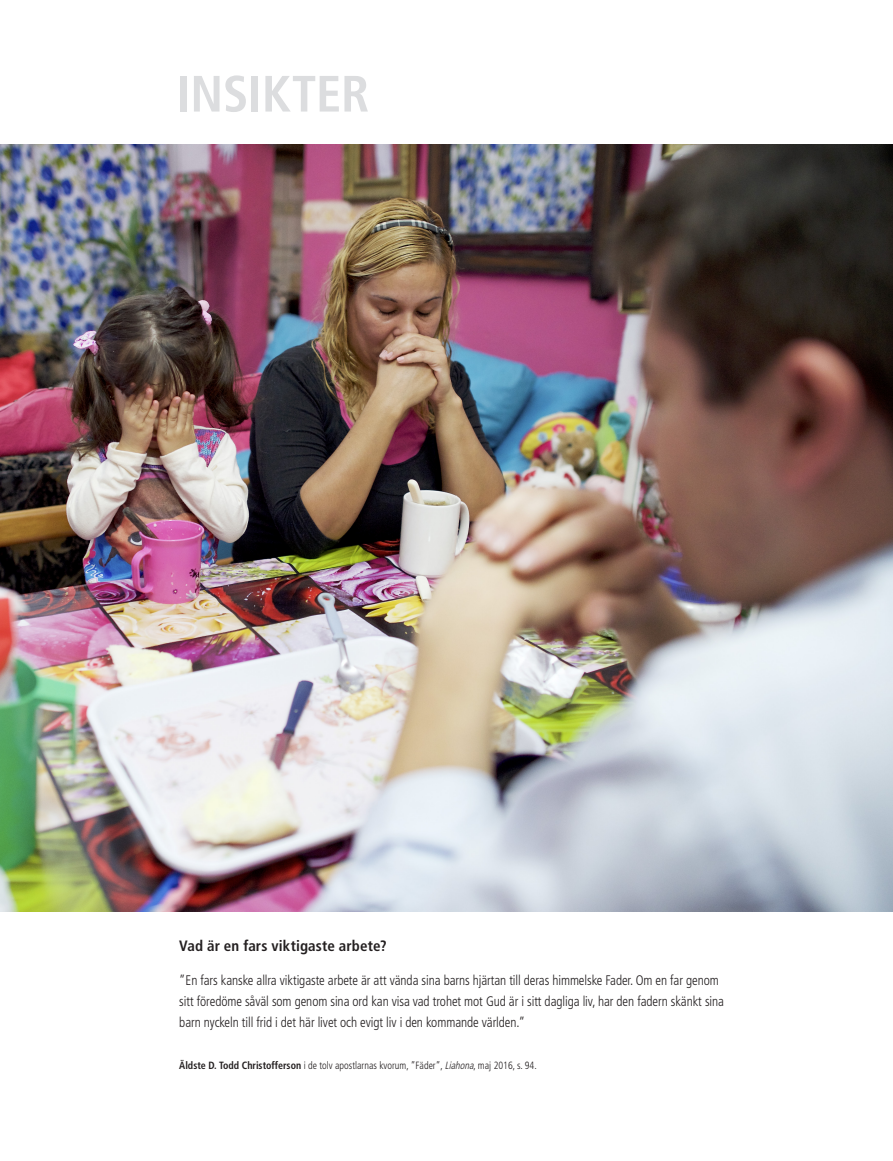
<style>
.page{position:relative;width:893px;height:1161px;background:#fff}
.page>*{position:absolute;margin:0;border:0;box-sizing:border-box;transform-origin:0 0}
.ARTCL_seriesTitle{font:700 condensed 51px "Frutigerlds Lat";letter-spacing:-.005em;color:#dcdddf}
.t1{font:700 condensed 15px "Frutigerlds Lat";letter-spacing:.01em;color:#231f20}
.FIGimg-CAP_para_firs{font:300 condensed 13.8px/21px "Frutigerlds Lat";letter-spacing:-.005em;color:#231f20;scale:.95 1}
.t2{font:300 condensed 10.5px "Frutigerlds Lat";color:#231f20;scale:.95 1}
.s1{font-weight:700}
.s2{font-style:italic}
</style>
<div class="page">
<img style="left:0;top:145px;width:893px;height:766px">
<p class="ARTCL_seriesTitle" style="left:176px;top:55px;width:195px">INSIKTER</p>
<p class="t1" style="left:179px;top:934px;width:209px">Vad är en fars viktigaste arbete?</p>
<p class="FIGimg-CAP_para_firs" style="left:179px;top:969px;width:575px">”En fars kanske allra viktigaste arbete är att vända sina barns hjärtan till deras himmelske Fader. Om en far genom sitt föredöme såväl som genom sina ord kan visa vad trohet mot Gud är i sitt dagliga liv, har den fadern skänkt sina barn nyckeln till frid i det här livet och evigt liv i den kommande världen.”</p>
<p class="t2" style="left:179px;top:1057px;width:378px"><span class="s1">Äldste D. Todd Christofferson</span> i de tolv apostlarnas kvorum, ”Fäder”, <span class="s2">Liahona</span>, maj 2016, s. 94.</p>
</div>
